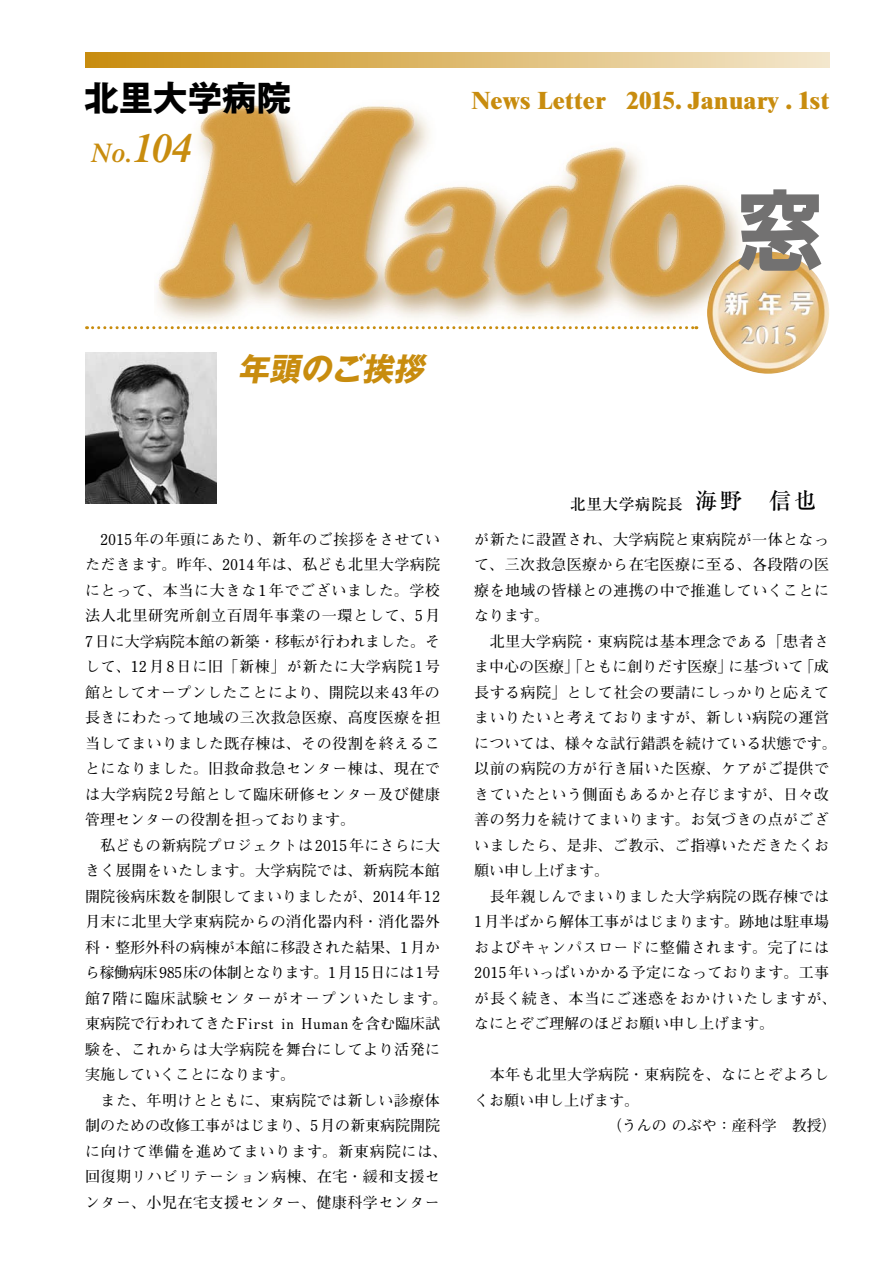
<style>
.page{position:relative;width:893px;height:1263px;background:#fff}
.page>*{position:absolute;margin:0;border:0;box-sizing:border-box;transform-origin:0 0}
.t1{font:700 87px "Shin Go";color:#727171}
.t2{font:700 34.5px "Gothic MB101 Pro";color:#000}
.t3{font:italic 700 31.95px "Gothic MB101 Pro";color:#c88c0e}
.t4{font:italic 600 27px "Times";color:#c88c0e}
.t5{font:800 24px "Times";letter-spacing:.025em;color:#c88c0e}
.t6{font:500 15.75px "Ryumin Pro";letter-spacing:.025em;color:#000}
.t7{font:700 15px/25.5px "Futo Min A101 Pro";letter-spacing:.03em;color:#000}
.t8{font:700 15px "Futo Min A101 Pro";color:#000}
.s1{font-size:40.5px}
.s2{font-size:22.5px}
</style>
<div class="page">
<img style="left:157px;top:104px;width:588px;height:218px">
<img style="left:707px;top:252px;width:122px;height:122px;border-radius:61px">
<svg style="left:87px;top:326px;width:610px;height:3px"></svg>
<div style="left:85px;top:52px;width:744px;height:16px;background:linear-gradient(to right,#c88c0e,#f4e7cd)"></div>
<img style="left:85px;top:353px;width:132px;height:150px">
<h2 class="t2" style="left:84px;top:70px;width:209px">北里大学病院</h2>
<h3 class="t4" style="left:91px;top:138px;width:103px">No.<span class="s1">104</span></h3>
<h3 class="t3" style="left:238px;top:342px;width:196px">年頭のご挨拶</h3>
<h3 class="t5" style="left:472px;top:86px;width:359px">News Letter 2015. January . 1st</h3>
<h1 class="t1" style="left:736px;top:172px;width:88px">窓</h1>
<p class="t6" style="left:570px;top:491px;width:248px">北里大学病院長 <span class="s2">海野　信也</span></p>
<p class="t7" style="left:85px;top:524px;width:364px">　2015年の年頭にあたり、新年のご挨拶をさせていただきます。昨年、2014年は、私ども北里大学病院にとって、本当に大きな1年でございました。学校法人北里研究所創立百周年事業の一環として、5月<br>7日に大学病院本館の新築・移転が行われました。そして、12月8日に旧「新棟」が新たに大学病院1号館としてオープンしたことにより、開院以来43年の長きにわたって地域の三次救急医療、高度医療を担当してまいりました既存棟は、その役割を終えることになりました。旧救命救急センター棟は、現在では大学病院2号館として臨床研修センター及び健康管理センターの役割を担っております。<br>　私どもの新病院プロジェクトは2015年にさらに大きく展開をいたします。大学病院では、新病院本館開院後病床数を制限してまいりましたが、2014年12月末に北里大学東病院からの消化器内科・消化器外科・整形外科の病棟が本館に移設された結果、1月から稼働病床985床の体制となります。1月15日には1号館7階に臨床試験センターがオープンいたします。東病院で行われてきたFirst in Humanを含む臨床試験を、これからは大学病院を舞台にしてより活発に実施していくことになります。<br>　また、年明けとともに、東病院では新しい診療体制のための改修工事がはじまり、5月の新東病院開院に向けて準備を進めてまいります。新東病院には、回復期リハビリテーション病棟、在宅・緩和支援センター、小児在宅支援センター、健康科学センター</p>
<p class="t7" style="left:474px;top:524px;width:364px">が新たに設置され、大学病院と東病院が一体となって、三次救急医療から在宅医療に至る、各段階の医療を地域の皆様との連携の中で推進していくことになります。<br>　北里大学病院・東病院は基本理念である「患者さま中心の医療」「ともに創りだす医療」に基づいて「成長する病院」として社会の要請にしっかりと応えてまいりたいと考えておりますが、新しい病院の運営については、様々な試行錯誤を続けている状態です。以前の病院の方が行き届いた医療、ケアがご提供できていたという側面もあるかと存じますが、日々改善の努力を続けてまいります。お気づきの点がございましたら、是非、ご教示、ご指導いただきたくお願い申し上げます。<br>　長年親しんでまいりました大学病院の既存棟では<br>1月半ばから解体工事がはじまります。跡地は駐車場およびキャンパスロードに整備されます。完了には<br>2015年いっぱいかかる予定になっております。工事が長く続き、本当にご迷惑をおかけいたしますが、なにとぞご理解のほどお願い申し上げます。</p>
<p class="t7" style="left:474px;top:1060px;width:356px">　本年も北里大学病院・東病院を、なにとぞよろし</p>
<p class="t8" style="left:474px;top:1088px;width:166px">くお願い申し上げます。</p>
<p class="t8" style="left:607px;top:1114px;width:231px">（うんの のぶや：産科学　教授）</p>
</div>
